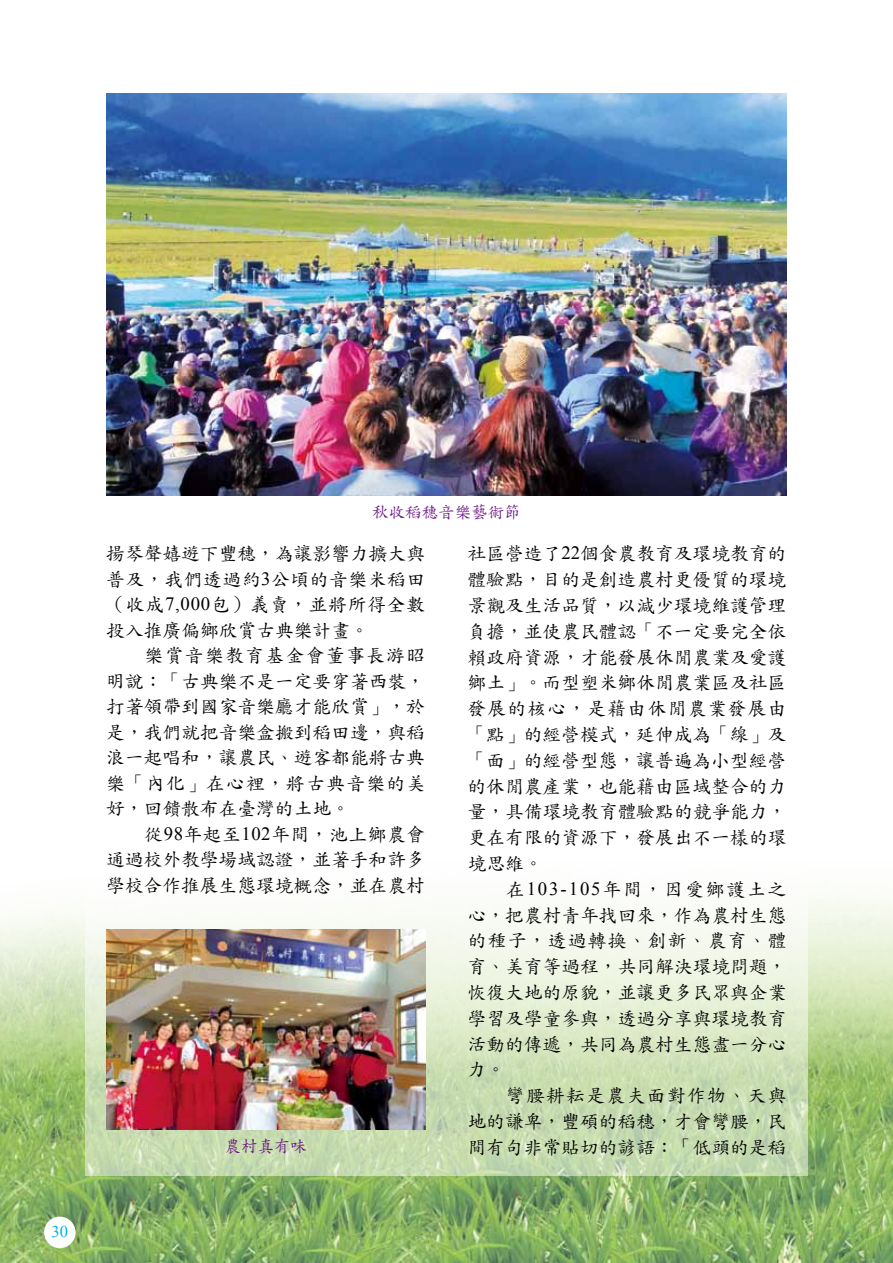
<style>
.page{position:relative;width:893px;height:1263px;background:#fff}
.page>*{position:absolute;margin:0;border:0;box-sizing:border-box;transform-origin:0 0}
.t1{font:18.75px/25.8px "DF Kai Shu W5 WIN BF";color:#000;text-align:justify}
.t2{font:18.75px/25.8px "DF Kai Shu W5 WIN BF";letter-spacing:.075em;color:#000;text-align:right}
.t3{font:16.5px "DF Kai Shu W5 WIN BF";color:#6b1685}
.t4{font:16.5px "Times New Roman";color:#00afec}
.s1{font-family:"Times New Roman"}
</style>
<div class="page">
<img style="left:0;top:899px;width:893px;height:364px">
<div style="left:44px;top:1216px;width:32px;height:32px;background:#fff;border-radius:50%"></div>
<svg style="left:85px;top:495px;width:723px;height:681px"></svg>
<img style="left:106px;top:930px;width:319px;height:199px">
<img style="left:106px;top:94px;width:681px;height:401px">
<p class="t4" style="left:51px;top:1220px;width:18px">30</p>
<p class="t3" style="left:372px;top:504px;width:150px">秋收稻穗音樂藝術節</p>
<p class="t1" style="left:106px;top:541px;width:320px">揚琴聲嬉遊下豐穗，為讓影響力擴大與普及，我們透過約<span class="s1">3</span>公頃的音樂米稻田（收成<span class="s1">7,000</span>包）義賣，並將所得全數投入推廣偏鄉欣賞古典樂計畫。</p>
<p class="t1" style="left:106px;top:643px;width:320px;text-indent:38px">樂賞音樂教育基金會董事長游昭明說：「古典樂不是一定要穿著西裝，打著領帶到國家音樂廳才能欣賞」，於是，我們就把音樂盒搬到稻田邊，與稻浪一起唱和，讓農民、遊客都能將古典樂「內化」在心裡，將古典音樂的美好，回饋散布在臺灣的土地。</p>
<p class="t1" style="left:106px;top:821px;width:320px;text-indent:38px">從<span class="s1">98</span>年起至<span class="s1">102</span>年間，池上鄉農會通過校外教學場域認證，並著手和許多學校合作推展生態環境概念，並在農村</p>
<p class="t1" style="left:467px;top:541px;width:321px">社區營造了<span class="s1">22</span>個食農教育及環境教育的體驗點，目的是創造農村更優質的環境景觀及生活品質，以減少環境維護管理負擔，並使農民體認「不一定要完全依賴政府資源，才能發展休閒農業及愛護鄉土」。而型塑米鄉休閒農業區及社區發展的核心，是藉由休閒農業發展由「點」的經營模式，延伸成為「線」及「面」的經營型態，讓普遍為小型經營的休閒農產業，也能藉由區域整合的力量，具備環境教育體驗點的競爭能力，更在有限的資源下，發展出不一樣的環境思維。</p>
<p class="t1" style="left:468px;top:876px;width:320px;text-indent:38px">在<span class="s1">103-105</span>年間，因愛鄉護土之心，把農村青年找回來，作為農村生態的種子，透過轉換、創新、農育、體育、美育等過程，共同解決環境問題，恢復大地的原貌，並讓更多民眾與企業學習及學童參與，透過分享與環境教育活動的傳遞，共同為農村生態盡一分心力。</p>
<p class="t2" style="left:468px;top:1083px;width:320px">彎腰耕耘是農夫面對作物、天與<br>地的謙卑，豐碩的稻穗，才會彎腰，民</p>
<p class="t3" style="left:224px;top:1138px;width:84px">農村真有味</p>
<p class="t1" style="left:468px;top:1134px;width:320px">間有句非常貼切的諺語：「低頭的是稻</p>
</div>
